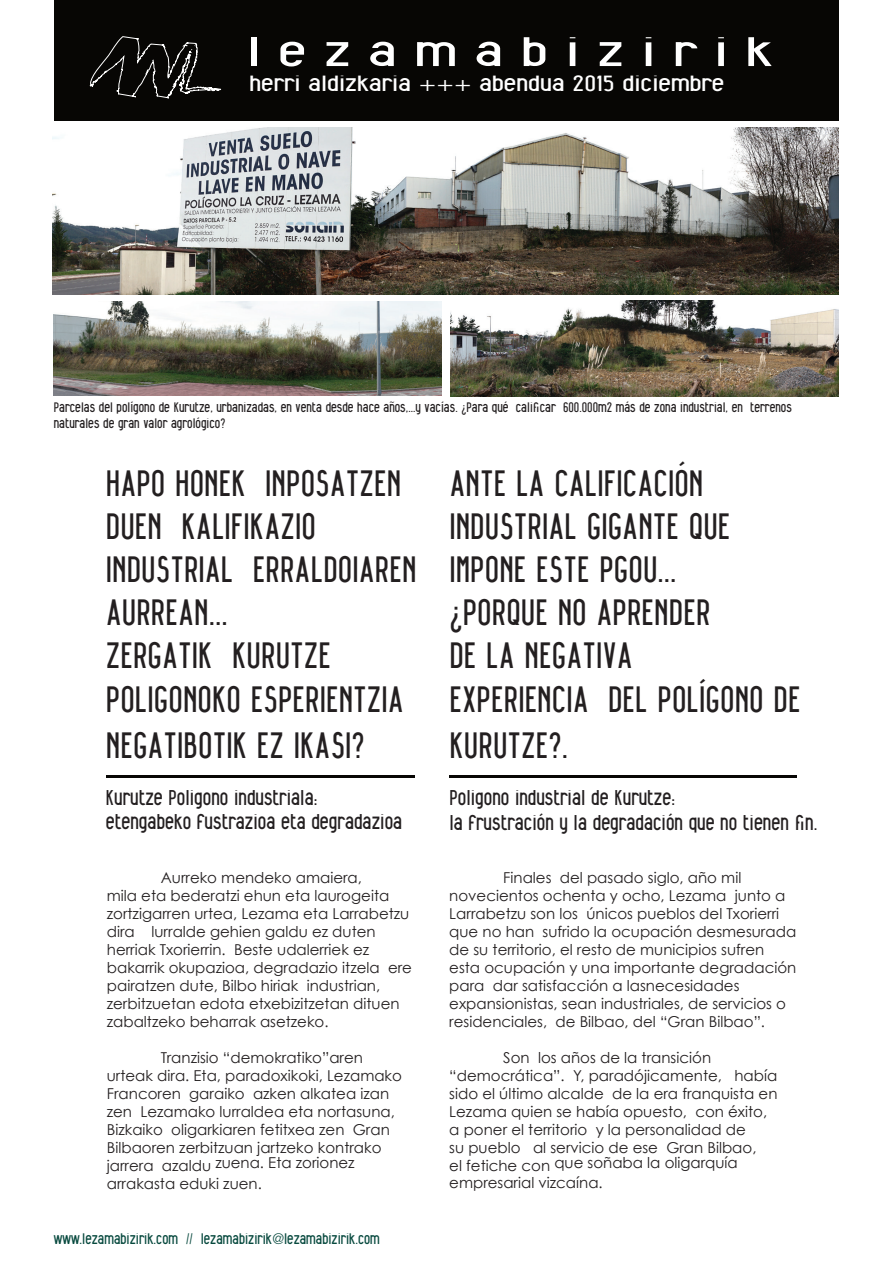
<style>
.page{position:relative;width:893px;height:1263px;background:#fff}
.page>*{position:absolute;margin:0;border:0;box-sizing:border-box;transform-origin:0 0}
.t1{font:condensed 40.5px "Alfphabet";color:#fff;scale:1.63 1}
.t2{font:condensed 36px/43.2px "Alfphabet";color:#231f20}
.t3{font:condensed 21.6px "Alfphabet";color:#fff;scale:1.35 1}
.t4{font:condensed 21px/24.3px "Alfphabet";color:#231f20}
.t5{font:15px/18px "Century Gothic";color:#231f20}
.t6{font:condensed 15px "Alfphabet";color:#07493e}
.t7{font:condensed 13.5px/16.2px "Alfphabet";color:#231f20}
</style>
<div class="page">
<div style="left:54px;top:0;width:785px;height:120px;background:#070604"></div>
<svg style="left:89px;top:36px;width:133px;height:63px"></svg>
<img style="left:52px;top:128px;width:787px;height:166px">
<hr style="left:106px;top:775px;width:309px;height:2px;background:#070604">
<hr style="left:449px;top:775px;width:347px;height:2px;background:#070604">
<img style="left:54px;top:302px;width:388px;height:94px">
<img style="left:451px;top:301px;width:388px;height:95px">
<h1 class="t1" style="left:247px;top:27px;width:324px">l e z a m a b i z i r i k</h1>
<h3 class="t3" style="left:249px;top:71px;width:353px">herri aldizkaria +++ abendua 2015 diciembre</h3>
<p class="t7" style="left:54px;top:398px;width:740px">Parcelas del polígono de Kurutze, urbanizadas, en venta desde hace años,...y vacías. ¿Para qué calificar 600.000m2 más de zona industrial, en terrenos naturales de gran valor agrológico?</p>
<h2 class="t2" style="left:106px;top:461px;width:312px">HAPO HONEK INPOSATZEN<br>DUEN KALIFIKAZIO<br>INDUSTRIAL ERRALDOIAREN<br>AURREAN...<br>ZERGATIK KURUTZE<br>POLIGONOKO ESPERIENTZIA</h2>
<h2 class="t2" style="left:106px;top:723px;width:261px">NEGATIBOTIK EZ IKASI?</h2>
<h3 class="t4" style="left:106px;top:785px;width:298px">Kurutze Poligono industriala: etengabeko fustrazioa eta degradazioa</h3>
<p class="t5" style="left:107px;top:868px;width:307px;text-indent:54px">Aurreko mendeko amaiera,<br>mila eta bederatzi ehun eta laurogeita zortzigarren urtea, Lezama eta Larrabetzu dira lurralde gehien galdu ez duten herriak Txorierrin. Beste udalerriek ez bakarrik okupazioa, degradazio itzela ere pairatzen dute, Bilbo hiriak industrian, zerbitzuetan edota etxebizitzetan dituen zabaltzeko beharrak asetzeko.</p>
<p class="t5" style="left:107px;top:1048px;width:297px;text-indent:54px">Tranzisio “demokratiko”aren urteak dira. Eta, paradoxikoki, Lezamako Francoren garaiko azken alkatea izan zen Lezamako lurraldea eta nortasuna, Bizkaiko oligarkiaren fetitxea zen Gran Bilbaoren zerbitzuan jartzeko kontrako</p>
<p class="t5" style="left:107px;top:1151px;width:249px;line-height:21.6px">jarrera azaldu zuena. Eta zorionez arrakasta eduki zuen.</p>
<p class="t6" style="left:54px;top:1230px;width:328px">www.lezamabizirik.com // lezamabizirik@lezamabizirik.com</p>
<h2 class="t2" style="left:449px;top:461px;width:353px">ANTE LA CALIFICACIÓN<br>INDUSTRIAL GIGANTE QUE<br>IMPONE ESTE PGOU...<br>¿PORQUE NO APRENDER<br>DE LA NEGATIVA<br>EXPERIENCIA DEL POLÍGONO DE</h2>
<h2 class="t2" style="left:449px;top:723px;width:120px">KURUTZE?.</h2>
<h3 class="t4" style="left:449px;top:785px;width:369px;line-height:25.2px">Poligono industrial de Kurutze:<br>la frustración y la degradación que no tienen fin.</h3>
<p class="t5" style="left:449px;top:868px;width:349px;text-indent:54px">Finales del pasado siglo, año mil novecientos ochenta y ocho, Lezama junto a Larrabetzu son los únicos pueblos del Txorierri que no han sufrido la ocupación desmesurada de su territorio, el resto de municipios sufren esta ocupación y una importante degradación para dar satisfacción a lasnecesidades expansionistas, sean industriales, de servicios o residenciales, de Bilbao, del “Gran Bilbao”.</p>
<p class="t5" style="left:449px;top:1048px;width:330px;text-indent:54px">Son los años de la transición “democrática”. Y, paradójicamente, había sido el último alcalde de la era franquista en Lezama quien se había opuesto, con éxito, a poner el territorio y la personalidad de<br>su pueblo al servicio de ese Gran Bilbao,</p>
<p class="t5" style="left:449px;top:1152px;width:290px;line-height:19.8px">el fetiche con que soñaba la oligarquía empresarial vizcaína.</p>
</div>
